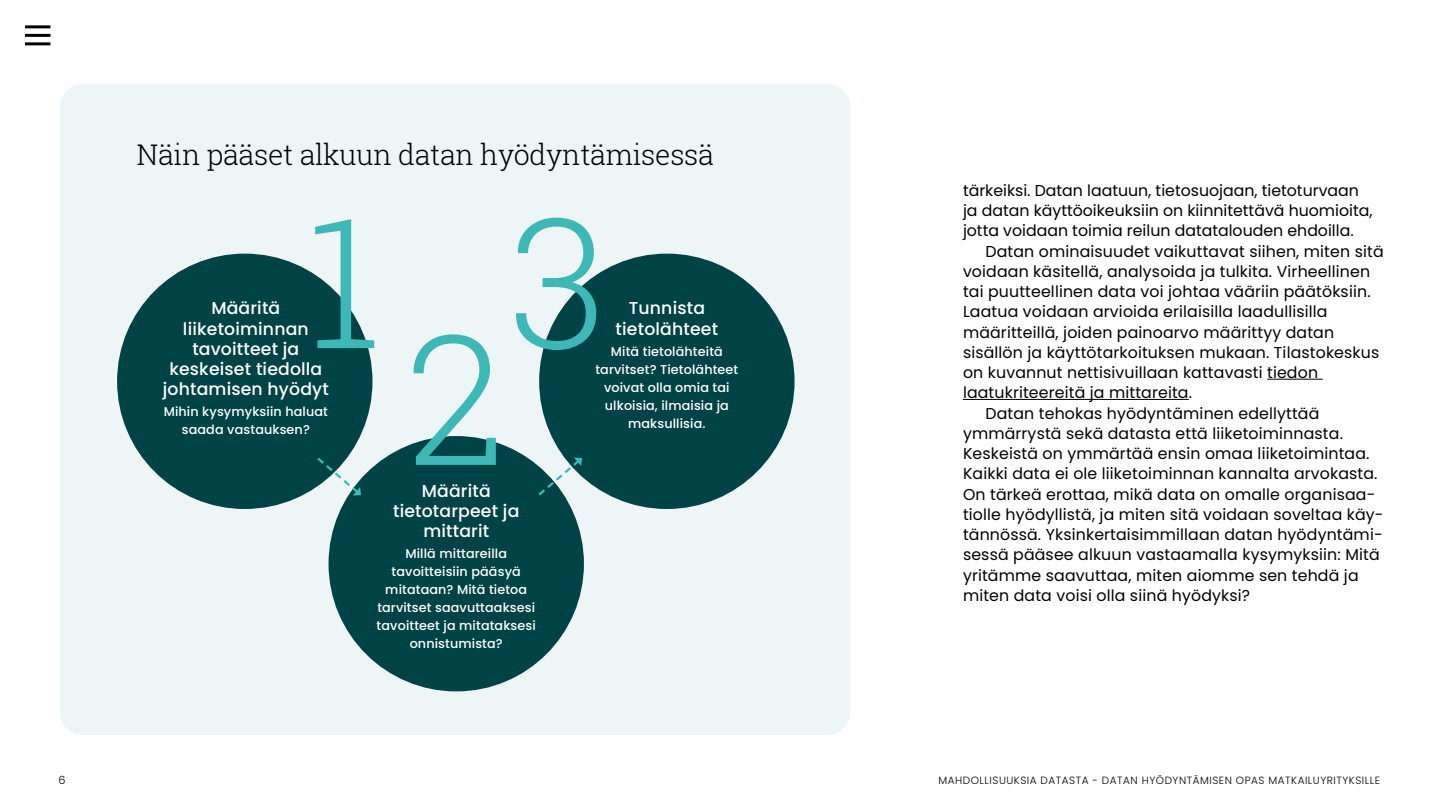
<style>
.page{position:relative;width:1440px;height:810px;background:#fff}
.page>*{position:absolute;margin:0;border:0;box-sizing:border-box;transform-origin:0 0}
.P_leipis_ei_sis{font:300 180.98px "Roboto Slab";color:#3eb8b7}
.H3_otsikko{font:300 28.5px "Roboto Slab";letter-spacing:-.01em;color:#000}
.H5_otsikko{font:500 17.25px/20.2px "Poppins";letter-spacing:.01em;color:#fff;text-align:center}
.P_leipis_sis{font:15.75px/20.2px "Poppins";letter-spacing:.01em;color:#000}
.P_infoteksti{font:500 12.75px/18px "Poppins";letter-spacing:.01em;color:#fff;text-align:center}
.t1{font:300 11.25px "Poppins";color:#000}
.t2{font:300 10.5px "Poppins";letter-spacing:.05em;color:#000}
</style>
<div class="page">
<div style="left:60px;top:84px;width:790px;height:651px;background:#edf5f7;border-radius:22px"></div>
<hr style="left:25px;top:34px;width:25px;height:3px;background:#000">
<hr style="left:25px;top:42px;width:25px;height:3px;background:#000">
<hr style="left:25px;top:25px;width:25px;height:3px;background:#000">
<hr style="left:1267px;top:379px;width:56px;height:1px;background:#000">
<hr style="left:963px;top:399px;width:226px;height:1px;background:#000">
<div style="left:117px;top:254px;width:255px;height:255px;background:#004347;border-radius:50%"></div>
<div style="left:329px;top:436px;width:255px;height:255px;background:#004347;border-radius:50%"></div>
<div style="left:539px;top:254px;width:256px;height:255px;background:#004347;border-radius:50%"></div>
<svg style="left:536px;top:457px;width:46px;height:41px"></svg>
<svg style="left:315px;top:455px;width:46px;height:41px"></svg>
<h3 class="H3_otsikko" style="left:137px;top:135px;width:579px">Näin pääset alkuun datan hyödyntämisessä</h3>
<p class="P_leipis_ei_sis" style="left:307px;top:158px;width:75px">1</p>
<p class="P_leipis_ei_sis" style="left:509px;top:158px;width:99px">3</p>
<h5 class="H5_otsikko" style="left:163px;top:298px;width:168px">Määritä liiketoiminnan tavoitteet ja keskeiset tiedolla johtamisen hyödyt</h5>
<p class="P_infoteksti" style="left:164px;top:403px;width:166px">Mihin kysymyksiin haluat saada vastauksen?</p>
<h5 class="H5_otsikko" style="left:616px;top:298px;width:104px">Tunnista tietolähteet</h5>
<p class="P_infoteksti" style="left:595px;top:342px;width:144px">Mitä tietolähteitä tarvitset? Tietolähteet voivat olla omia tai ulkoisia, ilmaisia ja</p>
<p class="P_leipis_ei_sis" style="left:407px;top:275px;width:100px">2</p>
<p class="P_infoteksti" style="left:628px;top:414px;width:79px">maksullisia.</p>
<h5 class="H5_otsikko" style="left:393px;top:480px;width:128px">Määritä tietotarpeet ja mittarit</h5>
<p class="P_infoteksti" style="left:377px;top:545px;width:161px">Millä mittareilla tavoitteisiin pääsyä mitataan? Mitä tietoa tarvitset saavuttaaksesi tavoitteet ja mitataksesi onnistumista?</p>
<p class="P_leipis_sis" style="left:963px;top:180px;width:411px">tärkeiksi. Datan laatuun, tietosuojaan, tietoturvaan ja datan käyttöoikeuksiin on kiinnitettävä huomioita, jotta voidaan toimia reilun datatalouden ehdoilla.</p>
<p class="P_leipis_sis" style="left:963px;top:241px;width:422px;text-indent:22px">Datan ominaisuudet vaikuttavat siihen, miten sitä voidaan käsitellä, analysoida ja tulkita. Virheellinen tai puutteellinen data voi johtaa vääriin päätöksiin.<br>Laatua voidaan arvioida erilaisilla laadullisilla määritteillä, joiden painoarvo määrittyy datan sisällön ja käyttötarkoituksen mukaan. Tilastokeskus on kuvannut nettisivuillaan kattavasti tiedon laatukriteereitä ja mittareita.</p>
<p class="P_leipis_sis" style="left:963px;top:403px;width:422px;text-indent:22px">Datan tehokas hyödyntäminen edellyttää ymmärrystä sekä datasta että liiketoiminnasta.<br>Keskeistä on ymmärtää ensin omaa liiketoimintaa.<br>Kaikki data ei ole liiketoiminnan kannalta arvokasta.<br>On tärkeä erottaa, mikä data on omalle organisaa&shy;tiolle hyödyllistä, ja miten sitä voidaan soveltaa käy&shy;tännössä. Yksinkertaisimmillaan datan hyödyntämi&shy;sessä pääsee alkuun vastaamalla kysymyksiin: Mitä yritämme saavuttaa, miten aiomme sen tehdä ja miten data voisi olla siinä hyödyksi?</p>
<p class="t1" style="left:58px;top:773px;width:9px">6</p>
<p class="t2" style="left:939px;top:774px;width:443px">MAHDOLLISUUKSIA DATASTA - DATAN HYÖDYNTÄMISEN OPAS MATKAILUYRITYKSILLE</p>
</div>
